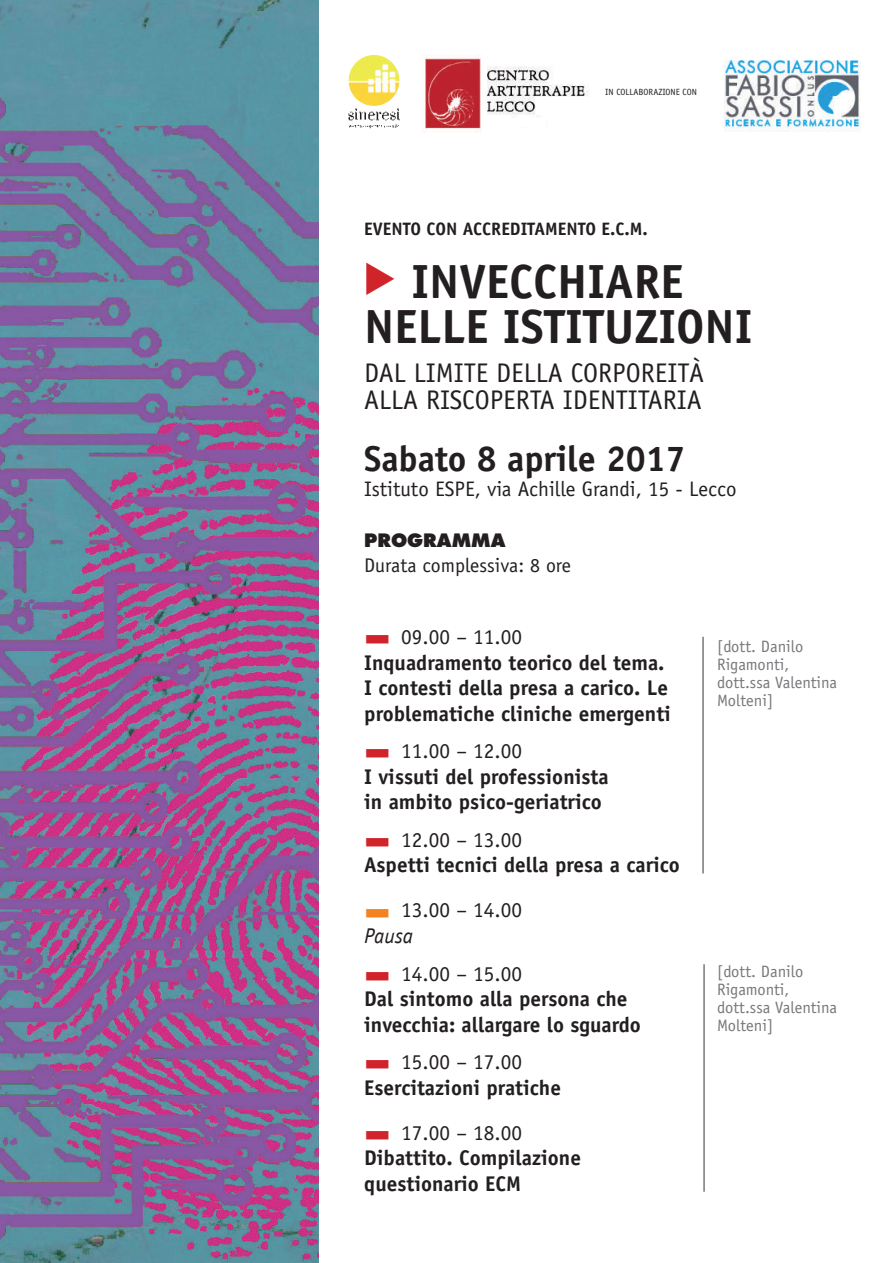
<style>
.page{position:relative;width:893px;height:1263px;background:#fff}
.page>*{position:absolute;margin:0;border:0;box-sizing:border-box;transform-origin:0 0}
.t1{font:700 48px/45px "Officina Sans";color:#231f20;text-align:center}
.t2{font:700 36px "Officina Sans";letter-spacing:-.005em;color:#231f20}
.t3{font:27px/27px "Officina Sans";color:#231f20}
.t4{font:700 21.3px/25.5px "Officina Sans";color:#231f20}
.t5{font:21.3px "Officina Sans";color:#231f20}
.t6{font:italic 21.3px "Officina Sans LT";color:#231f20}
.t7{font:21px "Officina Sans";color:#231f20}
.t8{font:19.8px "Officina Sans";color:#231f20}
.t9{font:700 18px "Officina Sans";color:#231f20}
.t10{font:800 18px "Futura";color:#231f20}
.t11{font:16.5px/18px "Officina Sans";color:#76787b}
.t12{font:9px "Officina Sans";color:#231f20}
.s1{font-weight:400}
</style>
<div class="page">
<img style="left:725px;top:61px;width:136px;height:71px">
<img style="left:425px;top:54px;width:164px;height:78px">
<div style="left:485px;top:118px;width:61px;height:9px;background:#fff"></div>
<img style="left:0;top:0;width:319px;height:1263px">
<img style="left:348px;top:55px;width:51px;height:51px">
<img style="left:348px;top:108px;width:52px;height:21px">
<hr style="left:702px;top:637px;width:2px;height:236px;background:#76787b">
<hr style="left:703px;top:964px;width:2px;height:228px;background:#76787b">
<p class="t12" style="left:605px;top:86px;width:93px">IN COLLABORAZIONE CON</p>
<p class="t9" style="left:364px;top:218px;width:285px">EVENTO CON ACCREDITAMENTO E.C.M.</p>
<h1 class="t1" style="left:364px;top:259px;width:390px">INVECCHIARE<br>NELLE ISTITUZIONI</h1>
<p class="t3" style="left:364px;top:360px;width:342px">DAL LIMITE DELLA CORPOREITÀ<br>ALLA RISCOPERTA IDENTITARIA</p>
<h2 class="t2" style="left:364px;top:436px;width:323px">Sabato 8 aprile 2017</h2>
<p class="t7" style="left:364px;top:476px;width:374px">Istituto ESPE, via Achille Grandi, 15 - Lecco</p>
<p class="t10" style="left:364px;top:529px;width:143px">PROGRAMMA</p>
<p class="t8" style="left:364px;top:554px;width:208px">Durata complessiva: 8 ore</p>
<p class="t4" style="left:364px;top:624px;width:308px"><sup>▃</sup> <span class="s1">09.00 – 11.00<br></span>Inquadramento teorico del tema.<br>I contesti della presa a carico. Le problematiche cliniche emergenti</p>
<p class="t4" style="left:364px;top:738px;width:246px"><sup>▃</sup> <span class="s1">11.00 – 12.00<br></span>I vissuti del professionista in ambito psico-geriatrico</p>
<p class="t4" style="left:364px;top:827px;width:317px"><sup>▃</sup> <span class="s1">12.00 – 13.00<br></span>Aspetti tecnici della presa a carico</p>
<p class="t5" style="left:364px;top:898px;width:159px"><sup>▃</sup> 13.00 – 14.00</p>
<p class="t6" style="left:364px;top:923px;width:50px">Pausa</p>
<p class="t4" style="left:364px;top:960px;width:278px"><sup>▃</sup> <span class="s1">14.00 – 15.00<br></span>Dal sintomo alla persona che invecchia: allargare lo sguardo</p>
<p class="t4" style="left:364px;top:1049px;width:198px"><sup>▃</sup> <span class="s1">15.00 – 17.00<br></span>Esercitazioni pratiche</p>
<p class="t4" style="left:364px;top:1119px;width:218px"><sup>▃</sup> <span class="s1">17.00 – 18.00<br></span>Dibattito. Compilazione questionario ECM</p>
<p class="t11" style="left:717px;top:638px;width:121px">[dott. Danilo<br>Rigamonti, dott.ssa Valentina<br>Molteni]</p>
<p class="t11" style="left:717px;top:962px;width:121px">[dott. Danilo<br>Rigamonti, dott.ssa Valentina<br>Molteni]</p>
</div>
